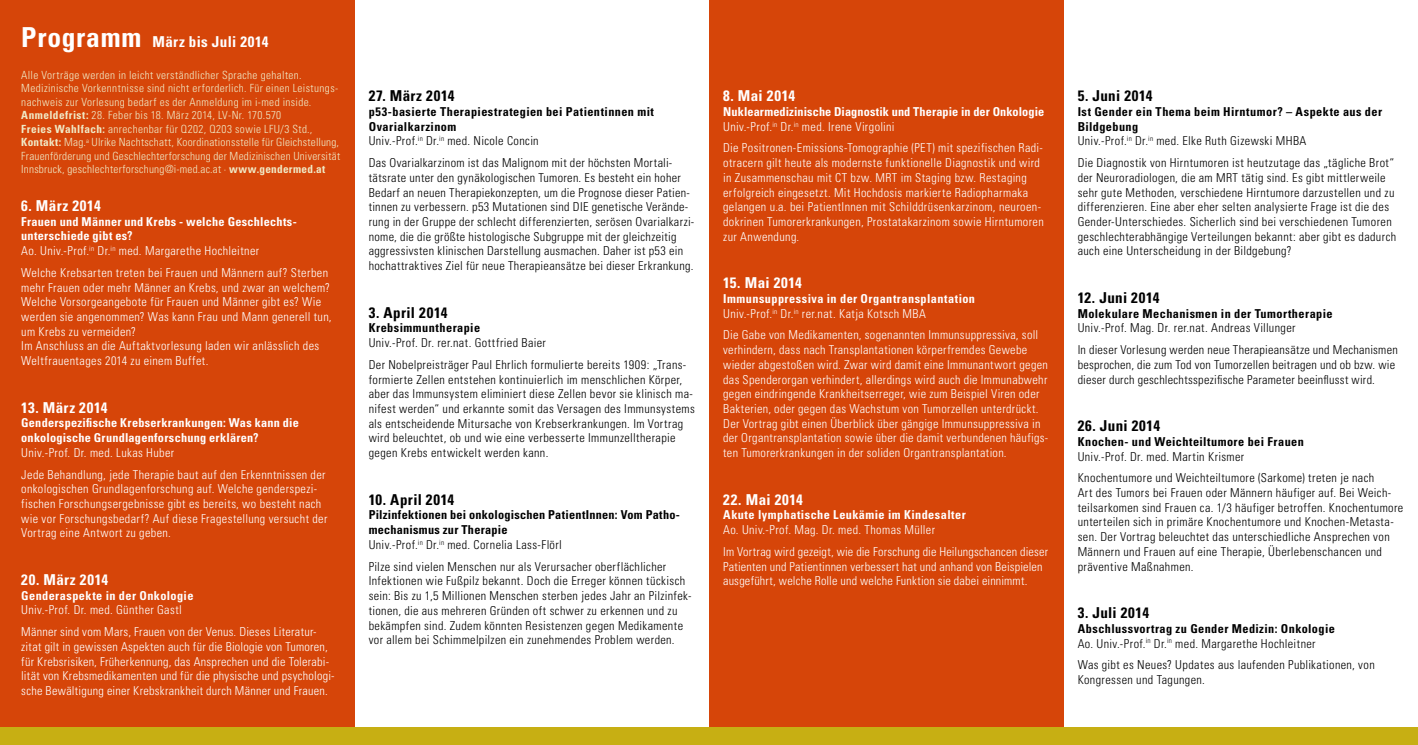
<style>
.page{position:relative;width:1418px;height:745px;background:#fff}
.page>*{position:absolute;margin:0;border:0;box-sizing:border-box;transform-origin:0 0}
.t1{font:700 condensed 15px "Univers";letter-spacing:.03em;color:#fff}
.t2{font:700 condensed 15px "Univers";letter-spacing:.03em;color:#000}
.t3{font:300 condensed 12.25px/14.8px "Univers";letter-spacing:.03em;color:#000}
.t4{font:300 condensed 12.25px/14.8px "Univers";letter-spacing:.03em;color:#fff}
.t5{font:700 condensed 12.25px/14.8px "Univers";letter-spacing:.02em;color:#fff}
.t6{font:700 condensed 12.25px/14.8px "Univers";letter-spacing:.035em;color:#000}
.t7{font:300 condensed 11.25px/13.5px "Univers";letter-spacing:.03em;color:#f0eac6}
.s1{font-size:27.5px}
.s2{font-weight:700}
.s3{font-weight:300}
</style>
<div class="page">
<div style="left:0;top:0;width:354px;height:744px;background:#d64509"></div>
<div style="left:709px;top:0;width:354px;height:744px;background:#d64509"></div>
<div style="left:0;top:726px;width:1417px;height:18px;background:#c7af13"></div>
<p class="t1" style="left:21px;top:33px;width:249px"><span class="s1">Programm</span> März bis Juli 2014</p>
<p class="t7" style="left:21px;top:68px;width:320px">Alle Vorträge werden in leicht verständlicher Sprache gehalten.<br>Medizinische Vorkenntnisse sind nicht erforderlich. Für einen Leistungs&shy;nachweis zur Vorlesung bedarf es der Anmeldung im i-med inside.<br><span class="s2">Anmeldefrist:</span> 28. Feber bis 18. März 2014, LV-Nr. 170.570<br><span class="s2">Freies Wahlfach:</span> anrechenbar für Q202, Q203 sowie LFU/3 Std., <span class="s2">Kontakt:</span> Mag.<sup>a</sup> Ulrike Nachtschatt, Koordinationsstelle für Gleichstellung, Frauenförderung und Geschlechterforschung der Medizinischen Universität Innsbruck, geschlechterforschung@i-med.ac.at · <span class="s2">www.gendermed.at</span></p>
<p class="t1" style="left:21px;top:196px;width:81px">6. März 2014</p>
<p class="t5" style="left:21px;top:213px;width:277px">Frauen und Männer und Krebs - welche Geschlechts&shy;unterschiede gibt es?<br><span class="s3">Ao. Univ.-Prof.</span><sup>in</sup> <span class="s3">Dr.</span><sup>in</sup> <span class="s3">med. Margarethe Hochleitner</span></p>
<p class="t4" style="left:21px;top:265px;width:312px">Welche Krebsarten treten bei Frauen und Männern auf? Sterben mehr Frauen oder mehr Männer an Krebs, und zwar an welchem?<br>Welche Vorsorgeangebote für Frauen und Männer gibt es? Wie werden sie angenommen? Was kann Frau und Mann generell tun, um Krebs zu vermeiden?<br>Im Anschluss an die Auftaktvorlesung laden wir anlässlich des Weltfrauentages 2014 zu einem Buffet.</p>
<p class="t1" style="left:21px;top:398px;width:88px">13. März 2014</p>
<p class="t5" style="left:21px;top:415px;width:279px">Genderspezifische Krebserkrankungen: Was kann die onkologische Grundlagenforschung erklären?</p>
<p class="t4" style="left:21px;top:441px;width:306px;line-height:21.8px">Univ.-Prof. Dr. med. Lukas Huber<br>Jede Behandlung, jede Therapie baut auf den Erkenntnissen der</p>
<p class="t4" style="left:21px;top:481px;width:308px">onkologischen Grundlagenforschung auf. Welche genderspezi&shy;fischen Forschungsergebnisse gibt es bereits, wo besteht nach wie vor Forschungsbedarf? Auf diese Fragestellung versucht der Vortrag eine Antwort zu geben.</p>
<p class="t1" style="left:21px;top:570px;width:88px">20. März 2014</p>
<p class="t5" style="left:21px;top:587px;width:174px">Genderaspekte in der Onkologie</p>
<p class="t4" style="left:21px;top:598px;width:297px;line-height:21.8px">Univ.-Prof. Dr. med. Günther Gastl<br>Männer sind vom Mars, Frauen von der Venus. Dieses Literatur-</p>
<p class="t4" style="left:21px;top:638px;width:315px">zitat gilt in gewissen Aspekten auch für die Biologie von Tumoren, für Krebsrisiken, Früherkennung, das Ansprechen und die Tolerabi&shy;lität von Krebsmedikamenten und für die physische und psychologi&shy;sche Bewältigung einer Krebskrankheit durch Männer und Frauen.</p>
<p class="t2" style="left:369px;top:87px;width:87px">27. März 2014</p>
<p class="t6" style="left:369px;top:104px;width:287px">p53-basierte Therapiestrategien bei Patientinnen mit<br>Ovarialkarzinom<br><span class="s3">Univ.-Prof.</span><sup>in</sup> <span class="s3">Dr.</span><sup>in</sup> <span class="s3">med. Nicole Concin</span></p>
<p class="t3" style="left:369px;top:155px;width:327px">Das Ovarialkarzinom ist das Malignom mit der höchsten Mortali&shy;tätsrate unter den gynäkologischen Tumoren. Es besteht ein hoher Bedarf an neuen Therapiekonzepten, um die Prognose dieser Patien&shy;tinnen zu verbessern. p53 Mutationen sind DIE genetische Verände&shy;rung in der Gruppe der schlecht differenzierten, serösen Ovarialkarzi&shy;nome, die die größte histologische Subgruppe mit der gleichzeitig aggressivsten klinischen Darstellung ausmachen. Daher ist p53 ein hochattraktives Ziel für neue Therapieansätze bei dieser Erkrankung.</p>
<p class="t2" style="left:369px;top:303px;width:80px">3. April 2014</p>
<p class="t6" style="left:369px;top:320px;width:113px">Krebsimmuntherapie</p>
<p class="t3" style="left:369px;top:331px;width:319px;line-height:21.8px">Univ.-Prof. Dr. rer.nat. Gottfried Baier<br>Der Nobelpreisträger Paul Ehrlich formulierte bereits 1909: „Trans-</p>
<p class="t3" style="left:369px;top:371px;width:327px">formierte Zellen entstehen kontinuierlich im menschlichen Körper, aber das Immunsystem eliminiert diese Zellen bevor sie klinisch ma&shy;nifest werden“ und erkannte somit das Versagen des Immunsystems als entscheidende Mitursache von Krebserkrankungen. Im Vortrag wird beleuchtet, ob und wie eine verbesserte Immunzelltherapie gegen Krebs entwickelt werden kann.</p>
<p class="t2" style="left:369px;top:490px;width:87px">10. April 2014</p>
<p class="t6" style="left:369px;top:507px;width:313px">Pilzinfektionen bei onkologischen PatientInnen: Vom Patho&shy;mechanismus zur Therapie<br><span class="s3">Univ.-Prof.</span><sup>in</sup> <span class="s3">Dr.</span><sup>in</sup> <span class="s3">med. Cornelia Lass-Flörl</span></p>
<p class="t3" style="left:369px;top:558px;width:324px">Pilze sind vielen Menschen nur als Verursacher oberflächlicher Infektionen wie Fußpilz bekannt. Doch die Erreger können tückisch sein: Bis zu 1,5 Millionen Menschen sterben jedes Jahr an Pilzinfek&shy;tionen, die aus mehreren Gründen oft schwer zu erkennen und zu bekämpfen sind. Zudem könnten Resistenzen gegen Medikamente vor allem bei Schimmelpilzen ein zunehmendes Problem werden.</p>
<p class="t1" style="left:723px;top:87px;width:73px">8. Mai 2014</p>
<p class="t5" style="left:723px;top:104px;width:322px">Nuklearmedizinische Diagnostik und Therapie in der Onkologie<br><span class="s3">Univ.-Prof.</span><sup>in</sup> <span class="s3">Dr.</span><sup>in</sup> <span class="s3">med. Irene Virgolini</span></p>
<p class="t4" style="left:723px;top:140px;width:322px">Die Positronen-Emissions-Tomographie (PET) mit spezifischen Radi&shy;otracern gilt heute als modernste funktionelle Diagnostik und wird in Zusammenschau mit CT bzw. MRT im Staging bzw. Restaging erfolgreich eingesetzt. Mit Hochdosis markierte Radiopharmaka gelangen u.a. bei PatientInnen mit Schilddrüsenkarzinom, neuroen&shy;dokrinen Tumorerkrankungen, Prostatakarzinom sowie Hirntumoren zur Anwendung.</p>
<p class="t1" style="left:723px;top:273px;width:80px">15. Mai 2014</p>
<p class="t5" style="left:723px;top:291px;width:253px">Immunsuppressiva in der Organtransplantation<br><span class="s3">Univ.-Prof.</span><sup>in</sup> <span class="s3">Dr.</span><sup>in</sup> <span class="s3">rer.nat. Katja Kotsch MBA</span></p>
<p class="t4" style="left:723px;top:327px;width:327px">Die Gabe von Medikamenten, sogenannten Immunsuppressiva, soll verhindern, dass nach Transplantationen körperfremdes Gewebe wieder abgestoßen wird. Zwar wird damit eine Immunantwort gegen das Spenderorgan verhindert, allerdings wird auch die Immunabwehr gegen eindringende Krankheitserreger, wie zum Beispiel Viren oder Bakterien, oder gegen das Wachstum von Tumorzellen unterdrückt.<br>Der Vortrag gibt einen Überblick über gängige Immunsuppressiva in der Organtransplantation sowie über die damit verbundenen häufigs&shy;ten Tumorerkrankungen in der soliden Organtransplantation.</p>
<p class="t1" style="left:723px;top:490px;width:81px">22. Mai 2014</p>
<p class="t5" style="left:723px;top:507px;width:244px">Akute lymphatische Leukämie im Kindesalter</p>
<p class="t4" style="left:723px;top:518px;width:326px;line-height:21.8px">Ao. Univ.-Prof. Mag. Dr. med. Thomas Müller<br>Im Vortrag wird gezeigt, wie die Forschung die Heilungschancen dieser</p>
<p class="t4" style="left:723px;top:558px;width:321px">Patienten und Patientinnen verbessert hat und anhand von Beispielen ausgeführt, welche Rolle und welche Funktion sie dabei einnimmt.</p>
<p class="t2" style="left:1077px;top:87px;width:76px">5. Juni 2014</p>
<p class="t6" style="left:1077px;top:104px;width:306px">Ist Gender ein Thema beim Hirntumor? – Aspekte aus der<br>Bildgebung<br><span class="s3">Univ.-Prof.</span><sup>in</sup> <span class="s3">Dr.</span><sup>in</sup> <span class="s3">med. Elke Ruth Gizewski MHBA</span></p>
<p class="t3" style="left:1077px;top:155px;width:320px">Die Diagnostik von Hirntumoren ist heutzutage das „tägliche Brot“ der Neuroradiologen, die am MRT tätig sind. Es gibt mittlerweile sehr gute Methoden, verschiedene Hirntumore darzustellen und zu differenzieren. Eine aber eher selten analysierte Frage ist die des Gender-Unterschiedes. Sicherlich sind bei verschiedenen Tumoren geschlechterabhängige Verteilungen bekannt: aber gibt es dadurch auch eine Unterscheidung in der Bildgebung?</p>
<p class="t2" style="left:1077px;top:288px;width:83px">12. Juni 2014</p>
<p class="t6" style="left:1077px;top:305px;width:256px">Molekulare Mechanismen in der Tumortherapie</p>
<p class="t3" style="left:1077px;top:317px;width:322px;line-height:21.8px">Univ.-Prof. Mag. Dr. rer.nat. Andreas Villunger<br>In dieser Vorlesung werden neue Therapieansätze und Mechanismen</p>
<p class="t3" style="left:1077px;top:357px;width:319px">besprochen, die zum Tod von Tumorzellen beitragen und ob bzw. wie dieser durch geschlechtsspezifische Parameter beeinflusst wird.</p>
<p class="t2" style="left:1077px;top:416px;width:84px">26. Juni 2014</p>
<p class="t6" style="left:1077px;top:433px;width:228px">Knochen- und Weichteiltumore bei Frauen</p>
<p class="t3" style="left:1077px;top:445px;width:298px;line-height:21.8px">Univ.-Prof. Dr. med. Martin Krismer<br>Knochentumore und Weichteiltumore (Sarkome) treten je nach</p>
<p class="t3" style="left:1077px;top:485px;width:327px">Art des Tumors bei Frauen oder Männern häufiger auf. Bei Weich&shy;teilsarkomen sind Frauen ca. 1/3 häufiger betroffen. Knochentumore unterteilen sich in primäre Knochentumore und Knochen-Metasta&shy;sen. Der Vortrag beleuchtet das unterschiedliche Ansprechen von Männern und Frauen auf eine Therapie, Überlebenschancen und präventive Maßnahmen.</p>
<p class="t2" style="left:1077px;top:603px;width:73px">3. Juli 2014</p>
<p class="t3" style="left:1077px;top:620px;width:259px"><span class="s2">Abschlussvortrag zu Gender Medizin: Onkologie<br></span>Ao. Univ.-Prof.<sup>in</sup> Dr.<sup>in</sup> med. Margarethe Hochleitner</p>
<p class="t3" style="left:1077px;top:657px;width:299px">Was gibt es Neues? Updates aus laufenden Publikationen, von<br>Kongressen und Tagungen.</p>
</div>
